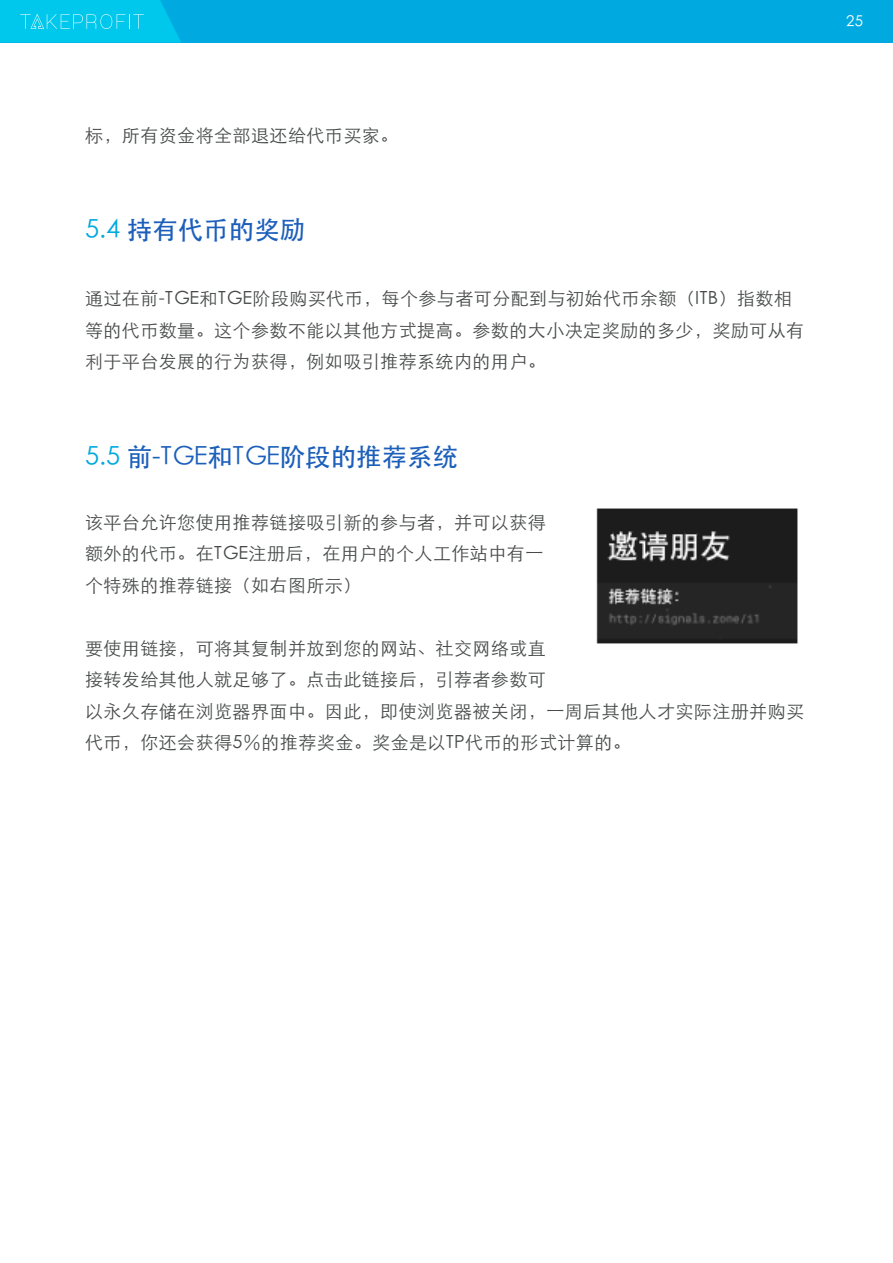
<style>
.page{position:relative;width:893px;height:1263px;background:#fff}
.page>*{position:absolute;margin:0;border:0;box-sizing:border-box;transform-origin:0 0}
.t1{font:25.5px "ST Heiti";color:#1c5fba}
.t2{font:18px/31.5px "ST Xihei";letter-spacing:.025em;color:#484a4a}
.t3{font:15px "ST Xihei";color:#fff}
.s1{color:#00a9e0}
</style>
<div class="page">
<div style="left:0;top:0;width:893px;height:43px;background:#00a9e0"></div>
<svg style="left:0;top:0;width:181px;height:43px;background:#06c7eb"></svg>
<img style="left:596px;top:508px;width:202px;height:136px">
<p class="t2" style="left:85px;top:120px;width:315px">标，所有资金将全部退还给代币买家。</p>
<h1 class="t1" style="left:85px;top:217px;width:222px"><span class="s1">5.4</span> 持有代币的奖励</h1>
<p class="t2" style="left:85px;top:283px;width:721px">通过在前-TGE和TGE阶段购买代币，每个参与者可分配到与初始代币余额（ITB）指数相等的代币数量。这个参数不能以其他方式提高。参数的大小决定奖励的多少，奖励可从有利于平台发展的行为获得，例如吸引推荐系统内的用户。</p>
<h1 class="t1" style="left:85px;top:444px;width:375px"><span class="s1">5.5</span> 前-TGE和TGE阶段的推荐系统</h1>
<p class="t2" style="left:85px;top:507px;width:462px">该平台允许您使用推荐链接吸引新的参与者，并可以获得额外的代币。在TGE注册后，在用户的个人工作站中有一个特殊的推荐链接（如右图所示）</p>
<p class="t2" style="left:85px;top:633px;width:721px">要使用链接，可将其复制并放到您的网站、社交网络或直<br>接转发给其他人就足够了。点击此链接后，引荐者参数可<br>以永久存储在浏览器界面中。因此，即使浏览器被关闭，一周后其他人才实际注册并购买代币，你还会获得5％的推荐奖金。奖金是以TP代币的形式计算的。</p>
<p class="t3" style="left:846px;top:14px;width:18px">25</p>
</div>
